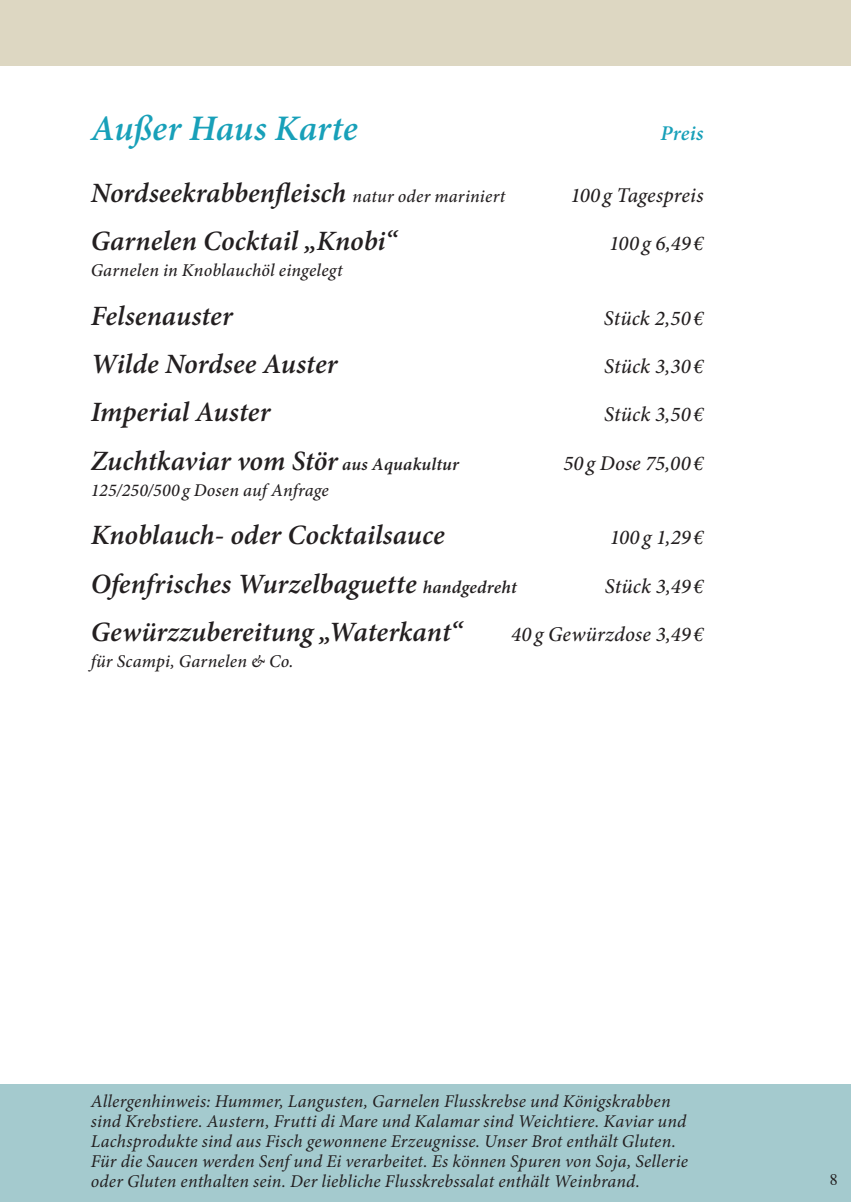
<style>
.page{position:relative;width:851px;height:1202px;background:#fff}
.page>*{position:absolute;margin:0;border:0;box-sizing:border-box;transform-origin:0 0}
.t1{font:italic 600 36px "Minion Pro";letter-spacing:-.005em;color:#18a0b9}
.t2{font:italic 600 28px "Minion Pro";color:#231f20}
.t3{font:italic 500 21px "Minion Pro";letter-spacing:.005em;color:#231f20}
.t4{font:italic 600 21px "Minion Pro";letter-spacing:.01em;color:#18a0b9}
.t5{font:italic 18px/20px "Minion Pro";letter-spacing:.01em;color:#231f20}
.t6{font:italic 500 18px "Minion Pro";letter-spacing:.01em;color:#231f20}
.t7{font:16px "Times";color:#231f20}
.s1{font-weight:500;font-size:18px}
.s2{font-size:18px}
</style>
<div class="page">
<div style="left:0;top:1084px;width:850px;height:118px;background:#a4cace"></div>
<div style="left:0;top:0;width:850px;height:66px;background:#ddd7c2"></div>
<h1 class="t1" style="left:91px;top:103px;width:268px">Außer Haus Karte</h1>
<p class="t4" style="left:660px;top:118px;width:44px">Preis</p>
<h2 class="t2" style="left:91px;top:173px;width:416px">Nordseekrabbenfleisch <span class="s1">natur oder mariniert</span></h2>
<p class="t3" style="left:570px;top:181px;width:134px">100 g Tagespreis</p>
<h2 class="t2" style="left:91px;top:222px;width:308px">Garnelen Cocktail „Knobi“</h2>
<p class="t3" style="left:609px;top:229px;width:96px">100g 6,49€</p>
<p class="t6" style="left:91px;top:258px;width:253px">Garnelen in Knoblauchöl eingelegt</p>
<h2 class="t2" style="left:91px;top:296px;width:143px">Felsenauster</h2>
<p class="t3" style="left:603px;top:304px;width:101px">Stück 2,50 €</p>
<h2 class="t2" style="left:91px;top:345px;width:248px">Wilde Nordsee Auster</h2>
<p class="t3" style="left:604px;top:352px;width:101px">Stück 3,30 €</p>
<h2 class="t2" style="left:91px;top:393px;width:181px">Imperial Auster</h2>
<p class="t3" style="left:604px;top:400px;width:101px">Stück 3,50 €</p>
<h2 class="t2" style="left:91px;top:441px;width:370px">Zuchtkaviar vom Stör <span class="s2">aus Aquakultur</span></h2>
<p class="t3" style="left:563px;top:449px;width:142px">50 g Dose 75,00 €</p>
<p class="t6" style="left:91px;top:478px;width:239px">125/250/500 g Dosen auf Anfrage</p>
<h2 class="t2" style="left:91px;top:516px;width:355px">Knoblauch- oder Cocktailsauce</h2>
<p class="t3" style="left:609px;top:523px;width:95px">100 g 1,29 €</p>
<h2 class="t2" style="left:91px;top:564px;width:427px">Ofenfrisches Wurzelbaguette <span class="s2">handgedreht</span></h2>
<p class="t3" style="left:605px;top:571px;width:100px">Stück 3,49 €</p>
<h2 class="t2" style="left:91px;top:612px;width:373px">Gewürzzubereitung „Waterkant“</h2>
<p class="t3" style="left:511px;top:620px;width:194px">40 g Gewürzdose 3,49 €</p>
<p class="t6" style="left:91px;top:649px;width:204px">für Scampi, Garnelen &amp; Co.</p>
<p class="t5" style="left:91px;top:1091px;width:598px">Allergenhinweis: Hummer, Langusten, Garnelen Flusskrebse und Königskrabben sind Krebstiere. Austern, Frutti di Mare und Kalamar sind Weichtiere. Kaviar und Lachsprodukte sind aus Fisch gewonnene Erzeugnisse. Unser Brot enthält Gluten.<br>Für die Saucen werden Senf und Ei verarbeitet. Es können Spuren von Soja, Sellerie oder Gluten enthalten sein. Der liebliche Flusskrebssalat enthält Weinbrand.</p>
<p class="t7" style="left:829px;top:1165px;width:9px">8</p>
</div>
